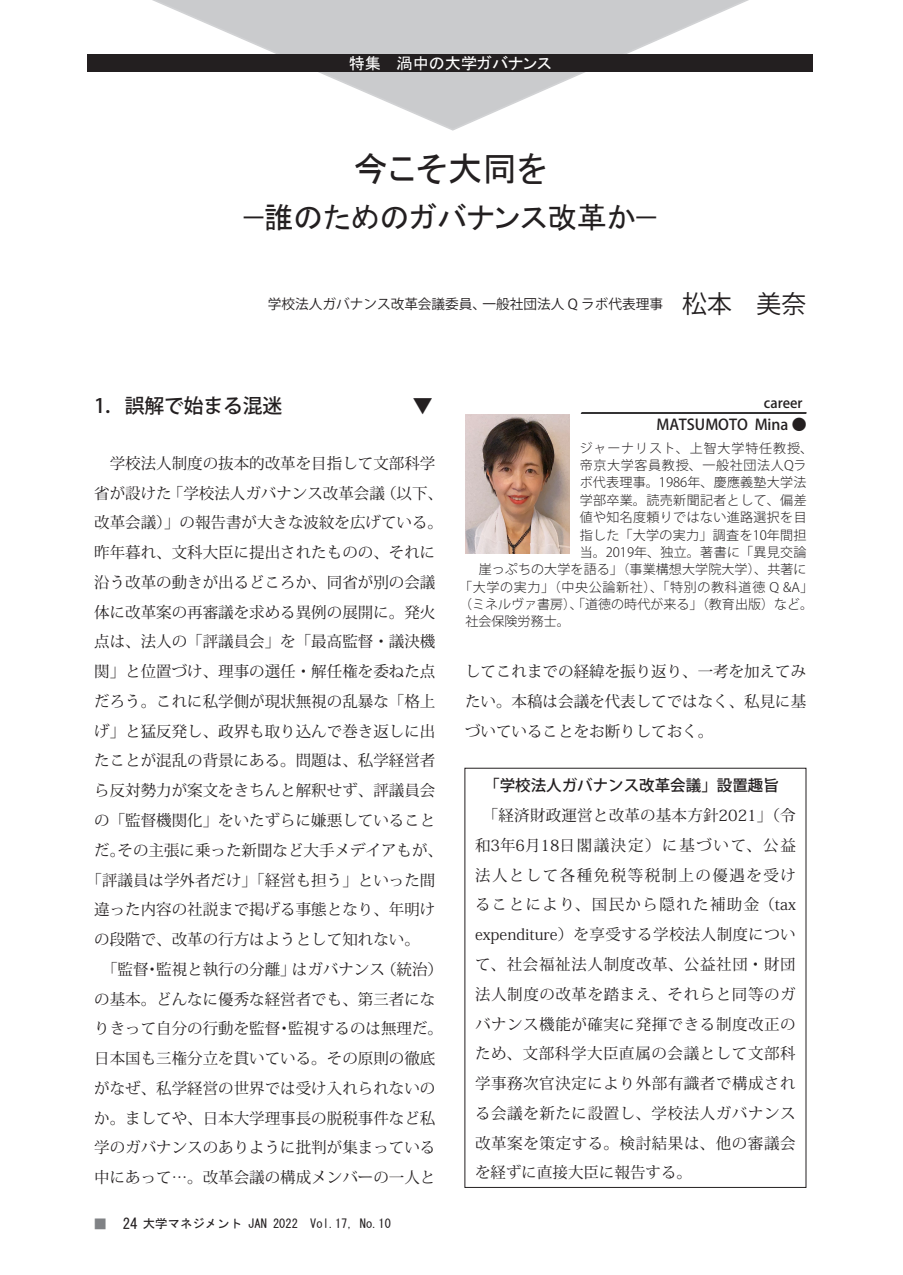
<style>
.page{position:relative;width:903px;height:1275px;background:#fff}
.page>*{position:absolute;margin:0;border:0;box-sizing:border-box;transform-origin:0 0}
.t1{font:34.65px "MS P Gothic";color:#231f20}
.t2{font:29.75px "MS P Gothic";color:#231f20}
._0本文{font:500 19.78px "Koz Go Pro";letter-spacing:-.01em;color:#231f20}
.t3{font:16.1px "MS P Gothic";color:#fff}
._0本文-2{font:15.58px/29.8px "Koz Min Pro";color:#231f20;text-align:justify}
._0本文-3{font:500 15.58px "Koz Go Pro";color:#231f20}
._0本文-4{font:500 14.88px "Koz Go Pro";color:#231f20}
.t4{font:14.88px "MS Gothic";color:#231f20}
.t5{font:13.65px "Koz Go Pro";color:#231f20}
._0本文-5{font:500 13.65px "Koz Go Pro";color:#231f20}
._0本文-6{font:300 12.95px "Koz Go Pro";letter-spacing:.025em;color:#231f20}
._0本文-7{font:300 12.95px "Koz Go Pro";color:#231f20}
._0本文-8{font:300 12.95px "Koz Go Pro";letter-spacing:.05em;color:#231f20}
._0本文-9{font:300 12.95px "Koz Go Pro";letter-spacing:.065em;color:#231f20}
._0本文-10{font:300 12.95px "Koz Go Pro";letter-spacing:.055em;color:#231f20}
.t6{font:12.42px "MS Gothic";color:#231f20}
.s1{font-size:24.85px}
.s2{color:#808285}
</style>
<div class="page">
<svg style="left:119px;top:0;width:668px;height:131px"></svg>
<div style="left:87px;top:55px;width:726px;height:17px;background:#231f20"></div>
<svg style="left:581px;top:412px;width:226px;height:2px"></svg>
<img style="left:465px;top:415px;width:104px;height:139px">
<p class="t3" style="left:349px;top:55px;width:205px">特集 　渦中の大学ガバナンス</p>
<p class="t1" style="left:353px;top:151px;width:195px">今こそ大同を</p>
<p class="t2" style="left:244px;top:203px;width:414px">—誰のためのガバナンス改革か—</p>
<p class="t5" style="left:268px;top:295px;width:540px">学校法人ガバナンス改革会議委員、一般社団法人 Q ラボ代表理事 <span class="s1">松本　美奈</span></p>
<p class="_0本文" style="left:94px;top:393px;width:340px">1．誤解で始まる混迷　　　　　　 ▼</p>
<p class="_0本文-2" style="left:94px;top:448px;width:343px">　学校法人制度の抜本的改革を目指して文部科学</p>
<p class="_0本文-2" style="left:94px;top:477px;width:350px">省が設けた「学校法人ガバナンス改革会議（以下、</p>
<p class="_0本文-2" style="left:94px;top:507px;width:350px">改革会議）」の報告書が大きな波紋を広げている。</p>
<p class="_0本文-2" style="left:94px;top:537px;width:343px">昨年暮れ、文科大臣に提出されたものの、それに</p>
<p class="_0本文-2" style="left:94px;top:567px;width:343px">沿う改革の動きが出るどころか、同省が別の会議</p>
<p class="_0本文-2" style="left:94px;top:596px;width:343px">体に改革案の再審議を求める異例の展開に。発火</p>
<p class="_0本文-2" style="left:94px;top:626px;width:343px">点は、法人の「評議員会」を「最高監督・議決機</p>
<p class="_0本文-2" style="left:94px;top:656px;width:343px">関」と位置づけ、理事の選任・解任権を委ねた点</p>
<p class="_0本文-2" style="left:94px;top:686px;width:343px">だろう。これに私学側が現状無視の乱暴な「格上</p>
<p class="_0本文-2" style="left:94px;top:716px;width:343px">げ」と猛反発し、政界も取り込んで巻き返しに出</p>
<p class="_0本文-2" style="left:94px;top:745px;width:343px">たことが混乱の背景にある。問題は、私学経営者</p>
<p class="_0本文-2" style="left:94px;top:775px;width:343px">ら反対勢力が案文をきちんと解釈せず、評議員会</p>
<p class="_0本文-2" style="left:94px;top:805px;width:343px">の「監督機関化」をいたずらに嫌悪していること</p>
<p class="_0本文-2" style="left:94px;top:835px;width:350px">だ。その主張に乗った新聞など大手メデイアもが、</p>
<p class="_0本文-2" style="left:87px;top:864px;width:350px">「評議員は学外者だけ」「経営も担う」といった間</p>
<p class="_0本文-2" style="left:94px;top:894px;width:343px">違った内容の社説まで掲げる事態となり、年明け</p>
<p class="_0本文-2" style="left:94px;top:924px;width:327px">の段階で、改革の行方はようとして知れない。</p>
<p class="_0本文-2" style="left:94px;top:954px;width:350px;text-align:left">　「監督・監視と執行の分離」はガバナンス（統治）の基本。どんなに優秀な経営者でも、第三者になりきって自分の行動を監督・監視するのは無理だ。日本国も三権分立を貫いている。その原則の徹底がなぜ、私学経営の世界では受け入れられないのか。ましてや、日本大学理事長の脱税事件など私学のガバナンスのありように批判が集まっている中にあって…。改革会議の構成メンバーの一人と</p>
<p class="t4" style="left:93px;top:1216px;width:46px"><span class="s2">■</span>　24</p>
<p class="t6" style="left:143px;top:1217px;width:250px">大学マネジメント JAN 2022　Vol.17, No.10</p>
<p class="_0本文-5" style="left:750px;top:394px;width:54px">　career</p>
<p class="_0本文-4" style="left:656px;top:415px;width:152px">MATSUMOTO Mina ●</p>
<p class="_0本文-9" style="left:580px;top:439px;width:235px">ジャーナリスト、上智大学特任教授、</p>
<p class="_0本文-10" style="left:580px;top:457px;width:228px">帝京大学客員教授、一般社団法人Qラ</p>
<p class="_0本文-6" style="left:580px;top:474px;width:228px">ボ代表理事。1986年、慶應義塾大学法</p>
<p class="_0本文-6" style="left:580px;top:492px;width:229px">学部卒業。読売新聞記者として、偏差</p>
<p class="_0本文-6" style="left:580px;top:509px;width:228px">値や知名度頼りではない進路選択を目</p>
<p class="_0本文-6" style="left:580px;top:526px;width:228px">指した「大学の実力」調査を10年間担</p>
<p class="_0本文-6" style="left:580px;top:544px;width:228px">当。2019年、独立。著書に「異見交論</p>
<p class="_0本文-6" style="left:465px;top:561px;width:343px">　崖っぷちの大学を語る」（事業構想大学院大学）、共著に</p>
<p class="_0本文-8" style="left:459px;top:578px;width:355px">「大学の実力」（中央公論新社）、「特別の教科道徳 Q &amp;A」</p>
<p class="_0本文-7" style="left:459px;top:596px;width:356px">（ミネルヴァ書房）、「道徳の時代が来る」（教育出版）など。</p>
<p class="_0本文-7" style="left:465px;top:613px;width:106px">社会保険労務士。</p>
<p class="_0本文-2" style="left:465px;top:656px;width:343px">してこれまでの経緯を振り返り、一考を加えてみたい。本稿は会議を代表してではなく、私見に基づいていることをお断りしておく。</p>
<p class="_0本文-3" style="left:484px;top:776px;width:296px">「学校法人ガバナンス改革会議」設置趣旨</p>
<p class="_0本文-2" style="left:475px;top:800px;width:322px">　「経済財政運営と改革の基本方針2021」（令和3年6月18日閣議決定）に基づいて、公益法人として各種免税等税制上の優遇を受けることにより、国民から隠れた補助金（tax expenditure）を享受する学校法人制度について、社会福祉法人制度改革、公益社団・財団法人制度の改革を踏まえ、それらと同等のガバナンス機能が確実に発揮できる制度改正のため、文部科学大臣直属の会議として文部科学事務次官決定により外部有識者で構成される会議を新たに設置し、学校法人ガバナンス改革案を策定する。検討結果は、他の審議会を経ずに直接大臣に報告する。</p>
</div>
